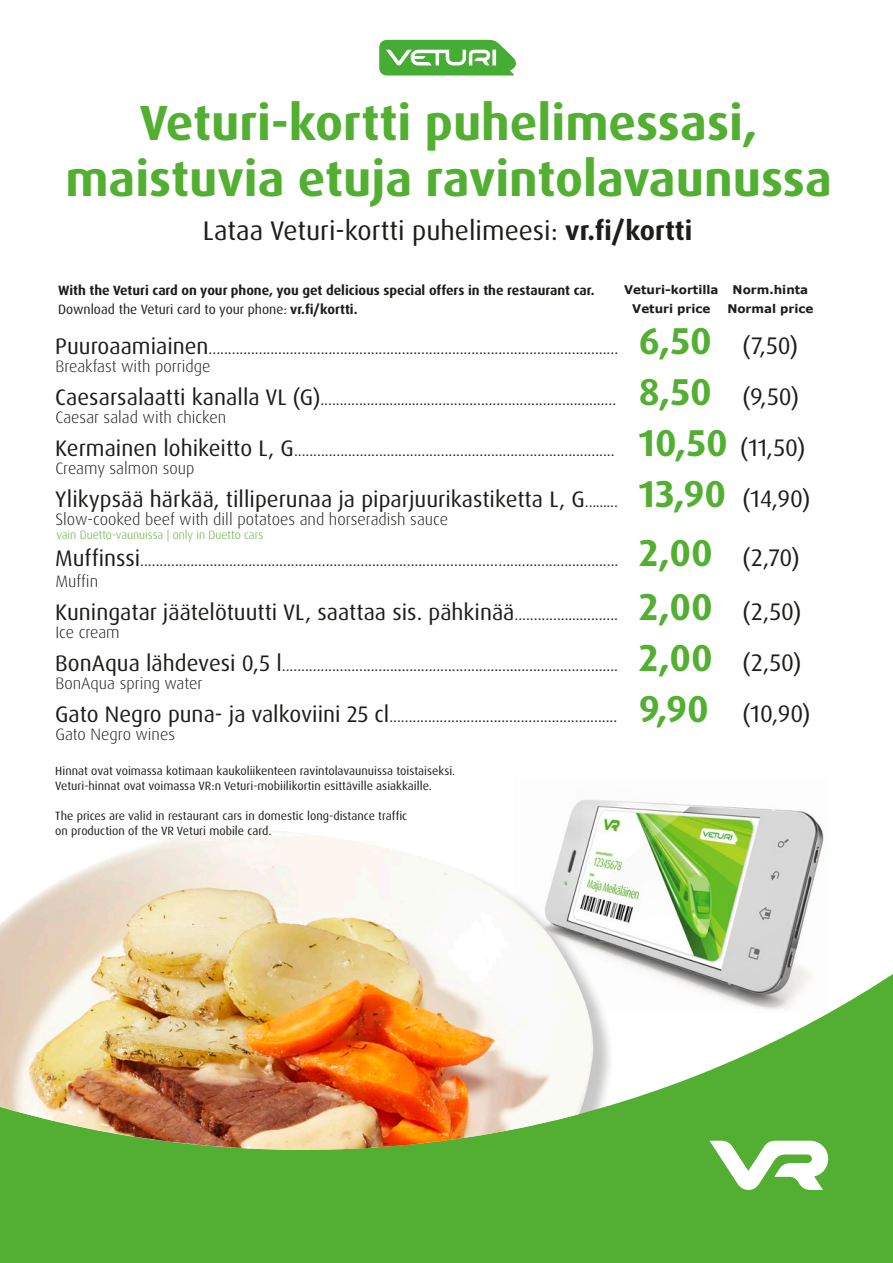
<style>
.page{position:relative;width:893px;height:1263px;background:#fff}
.page>*{position:absolute;margin:0;border:0;box-sizing:border-box;transform-origin:0 0}
.t1{font:700 49.5px/55.5px "Dax OT";color:#53af32;text-align:center}
.t2{font:27px "Dax OT";color:#1d1d1b}
.t3{font:24px "Dax OT";color:#1d1d1b}
.t4{font:22.5px "Dax OT";color:#1d1d1b}
.t5{font:300 16.5px "Dax OT";color:#1d1d1b}
.t6{font:15.45px "Dax OT";color:#1d1d1b}
.t7{font:700 13.5px "Dax OT";color:#1d1d1b}
.t8{font:13.5px "Dax OT";color:#1d1d1b}
.t9{font:12px/15px "Dax OT";color:#1d1d1b}
.t10{font:300 12px "Dax OT";color:#53af32}
.t11{font:700 11.85px "Verdana";color:#1d1d1b}
.s1{font-weight:700}
.s2{font-size:22.5px}
.s3{font-weight:700;font-size:37.5px;color:#53af32}
.s4{font-size:15.45px}
</style>
<div class="page">
<div style="left:0;top:20px;width:893px;height:1243px;background:#53af32"></div>
<div style="left:0;top:20px;width:893px;height:1121px;background:#fff"></div>
<svg style="left:709px;top:1141px;width:119px;height:49px"></svg>
<img style="left:515px;top:777px;width:312px;height:236px">
<div style="left:0;top:831px;width:615px;height:319px;background:#1d1d1b;opacity:.25"></div>
<img style="left:0;top:830px;width:594px;height:320px">
<svg style="left:379px;top:40px;width:137px;height:35px"></svg>
<h1 class="t1" style="left:65px;top:96px;width:768px">Veturi-kortti puhelimessasi, maistuvia etuja ravintolavaunussa</h1>
<h2 class="t2" style="left:203px;top:214px;width:491px">Lataa Veturi-kortti puhelimeesi: <span class="s1">vr.fi/kortti</span></h2>
<p class="t7" style="left:58px;top:282px;width:538px">With the Veturi card on your phone, you get delicious special offers in the restaurant car.</p>
<p class="t11" style="left:624px;top:282px;width:186px">Veturi-kortilla Norm.hinta</p>
<p class="t8" style="left:58px;top:301px;width:301px">Download the Veturi card to your phone: <span class="s1">vr.fi/kortti.</span></p>
<p class="t11" style="left:632px;top:300px;width:80px">Veturi price</p>
<p class="t11" style="left:727px;top:300px;width:88px">Normal price</p>
<p class="t6" style="left:55px;top:339px;width:564px"><span class="s2">Puuroaamiainen</span>..........................................................................................................</p>
<h3 class="t3" style="left:639px;top:331px;width:161px"><span class="s3">6,50</span> (7,50)</h3>
<p class="t5" style="left:55px;top:356px;width:157px">Breakfast with porridge</p>
<p class="t6" style="left:55px;top:390px;width:562px"><span class="s2">Caesarsalaatti kanalla VL (G)</span>.............................................................................</p>
<h3 class="t3" style="left:639px;top:382px;width:162px"><span class="s3">8,50</span> (9,50)</h3>
<p class="t5" style="left:55px;top:407px;width:172px">Caesar salad with chicken</p>
<p class="t6" style="left:55px;top:441px;width:561px"><span class="s2">Kermainen lohikeitto L, G</span>...................................................................................</p>
<h3 class="t3" style="left:639px;top:433px;width:168px"><span class="s3">10,50</span> (11,50)</h3>
<p class="t5" style="left:55px;top:458px;width:140px">Creamy salmon soup</p>
<h3 class="t4" style="left:55px;top:485px;width:564px">Ylikypsää härkää, tilliperunaa ja piparjuurikastiketta L, G<span class="s4">.........</span></h3>
<h3 class="t3" style="left:639px;top:484px;width:173px"><span class="s3">13,90</span> (14,90)</h3>
<p class="t5" style="left:55px;top:509px;width:394px">Slow-cooked beef with dill potatoes and horseradish sauce</p>
<p class="t6" style="left:55px;top:551px;width:565px"><span class="s2">Muffinssi</span>...........................................................................................................................</p>
<h3 class="t3" style="left:639px;top:542px;width:162px"><span class="s3">2,00</span> (2,70)</h3>
<p class="t5" style="left:55px;top:571px;width:44px">Muffin</p>
<h3 class="t4" style="left:55px;top:598px;width:564px">Kuningatar jäätelötuutti VL, saattaa sis. pähkinää<span class="s4">...........................</span></h3>
<h3 class="t3" style="left:639px;top:596px;width:164px"><span class="s3">2,00</span> (2,50)</h3>
<p class="t5" style="left:55px;top:622px;width:66px">Ice cream</p>
<p class="t6" style="left:55px;top:656px;width:564px"><span class="s2">BonAqua lähdevesi 0,5 l</span>.......................................................................................</p>
<h3 class="t3" style="left:639px;top:647px;width:164px"><span class="s3">2,00</span> (2,50)</h3>
<p class="t5" style="left:55px;top:673px;width:149px">BonAqua spring water</p>
<p class="t6" style="left:55px;top:707px;width:564px"><span class="s2">Gato Negro puna- ja valkoviini 25 cl</span>...........................................................</p>
<h3 class="t3" style="left:639px;top:698px;width:173px"><span class="s3">9,90</span> (10,90)</h3>
<p class="t5" style="left:55px;top:724px;width:121px">Gato Negro wines</p>
<p class="t10" style="left:56px;top:527px;width:208px">vain Duetto-vaunuissa | only in Duetto cars</p>
<p class="t9" style="left:55px;top:763px;width:401px">Hinnat ovat voimassa kotimaan kaukoliikenteen ravintolavaunuissa toistaiseksi.<br>Veturi-hinnat ovat voimassa VR:n Veturi-mobiilikortin esittäville asiakkaille.</p>
<p class="t9" style="left:55px;top:808px;width:353px">The prices are valid in restaurant cars in domestic long-distance traffic on production of the VR Veturi mobile card.</p>
</div>
